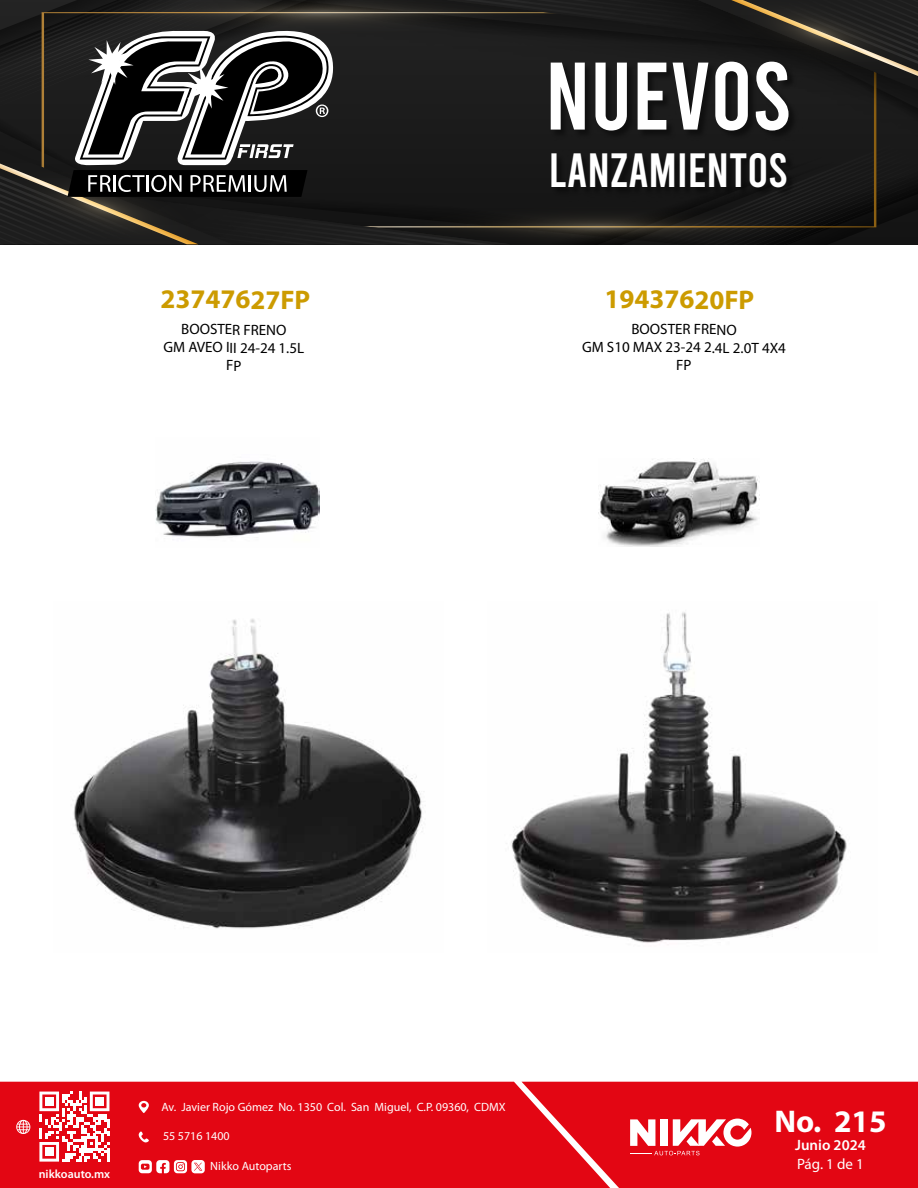
<style>
.page{position:relative;width:918px;height:1188px;background:#fff}
.page>*{position:absolute;margin:0;border:0;box-sizing:border-box;transform-origin:0 0}
.t1{font:95.7px "Bebas";color:#fff}
.t2{font:47.85px "Bebas";color:#fff}
.t3{font:700 31.5px "Myriad Pro";color:#fff}
.t4{font:700 27px "Myriad Pro";letter-spacing:-.005em;color:#cc9b00}
.t5{font:15px/18px "Myriad Pro";letter-spacing:-.005em;color:#000;text-align:center}
.t6{font:600 15px "Myriad Pro";color:#fff}
.t7{font:15px "Myriad Pro";color:#fff}
.t8{font:12px "Myriad Pro";color:#fff}
.t9{font:600 12px "Myriad Pro";color:#fff}
</style>
<div class="page">
<div style="left:0;top:1082px;width:522px;height:106px;background:#e30613"></div>
<svg style="left:39px;top:1092px;width:70px;height:70px"></svg>
<div style="left:45px;top:1097px;width:8px;height:9px;background:#fff"></div>
<div style="left:95px;top:1097px;width:9px;height:9px;background:#fff"></div>
<div style="left:45px;top:1148px;width:8px;height:8px;background:#fff"></div>
<svg style="left:16px;top:1120px;width:14px;height:14px"></svg>
<svg style="left:139px;top:1101px;width:10px;height:12px"></svg>
<svg style="left:139px;top:1131px;width:10px;height:12px"></svg>
<svg style="left:139px;top:1160px;width:66px;height:13px"></svg>
<svg style="left:522px;top:1082px;width:396px;height:106px;background:#e41723"></svg>
<svg style="left:0;top:0;width:918px;height:244px;background:#272625"></svg>
<img style="left:511px;top:612px;width:336px;height:331px">
<img style="left:73px;top:618px;width:350px;height:311px">
<img style="left:155px;top:461px;width:165px;height:76px">
<img style="left:599px;top:459px;width:161px;height:88px">
<h3 class="t4" style="left:161px;top:282px;width:151px">23747627FP</h3>
<p class="t5" style="left:164px;top:320px;width:142px">BOOSTER FRENO<br>GM AVEO III 24-24 1.5L<br>FP</p>
<h1 class="t1" style="left:545px;top:48px;width:248px">NUEVOS</h1>
<h2 class="t2" style="left:549px;top:146px;width:241px">LANZAMIENTOS</h2>
<h3 class="t4" style="left:604px;top:282px;width:151px">19437620FP</h3>
<p class="t5" style="left:582px;top:320px;width:205px">BOOSTER FRENO<br>GM S10 MAX 23-24 2.4L 2.0T 4X4<br>FP</p>
<p class="t9" style="left:39px;top:1167px;width:73px">nikkoauto.mx</p>
<p class="t8" style="left:161px;top:1099px;width:346px">Av. Javier Rojo Gómez No. 1350 Col. San Miguel, C.P. 09360, CDMX</p>
<p class="t8" style="left:163px;top:1129px;width:68px">55 5716 1400</p>
<p class="t8" style="left:210px;top:1159px;width:83px">Nikko Autoparts</p>
<h3 class="t3" style="left:774px;top:1101px;width:114px">No. 215</h3>
<p class="t6" style="left:795px;top:1135px;width:72px">Junio 2024</p>
<p class="t7" style="left:797px;top:1155px;width:68px">Pág. 1 de 1</p>
</div>
